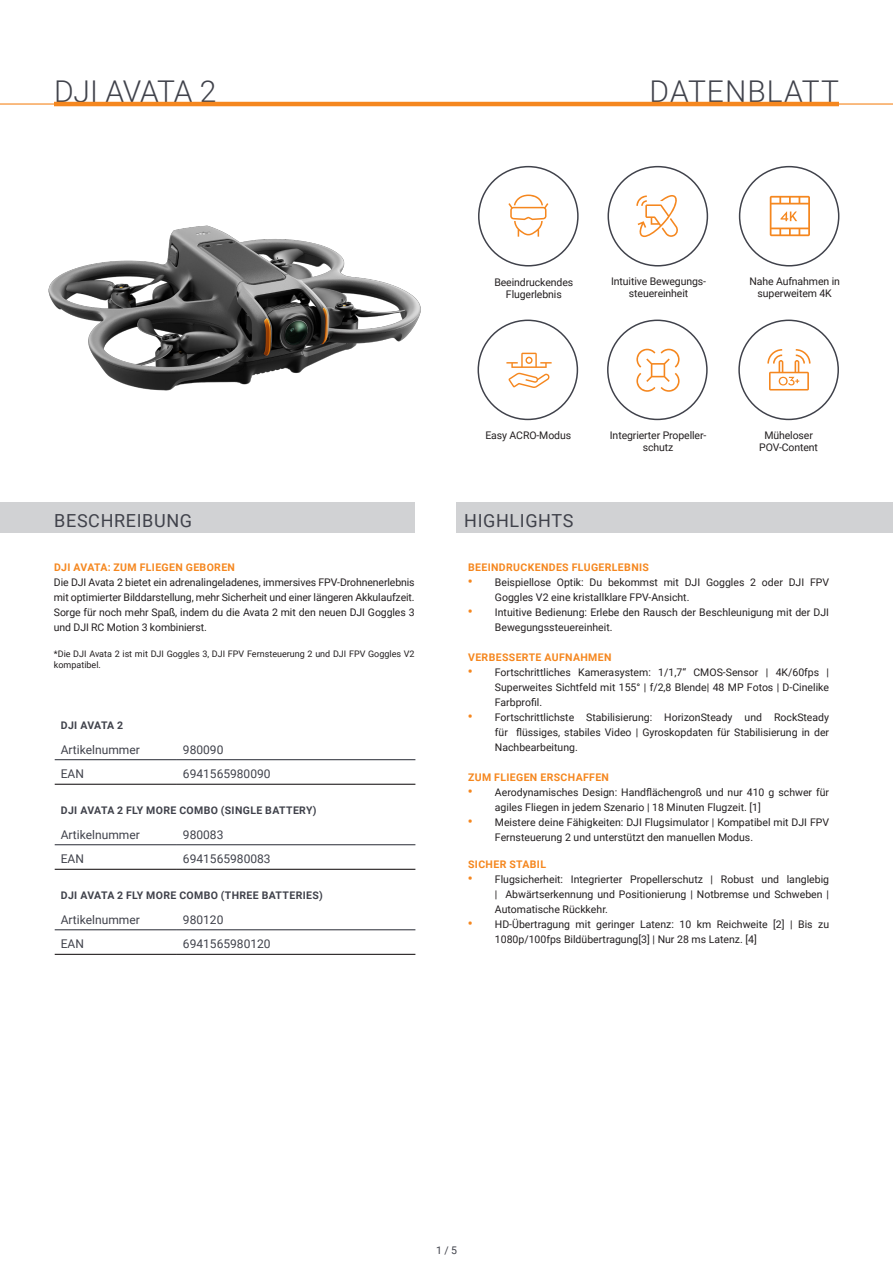
<style>
.page{position:relative;width:893px;height:1263px;background:#fff}
.page>*{position:absolute;margin:0;border:0;box-sizing:border-box;transform-origin:0 0}
.t1{font:300 30px "Roboto";letter-spacing:.035em;color:#40424b}
.t2{font:300 30px "Roboto";letter-spacing:-.04em;color:#40424b}
.t3{font:18px "Roboto";letter-spacing:.035em;color:#40424b}
.Zelle{font:12px "Roboto";color:#40424b}
.dunkelgrau{font:12px "Roboto";color:#40424b}
.Beschreibung{font:10.5px/15px "Roboto";color:#231f20}
.Beschreibung-2{font:700 10.5px "Roboto";letter-spacing:.035em;color:#f5871f}
.dunkelgrau-2{font:700 10.5px "Roboto";letter-spacing:.035em;color:#40424b}
.Zelle-2{font:10.5px "Roboto";letter-spacing:-.01em;color:#231f20}
.dunkelgrau-3{font:700 10.5px "Roboto";color:#40424b}
.t4{font:10.5px "Roboto";color:#40424b}
.Beschreibung-3{font:9px/10.8px "Roboto";color:#231f20}
.s1{color:#fff}
.s2{font-weight:700;font-size:13.5px;color:#f5871f}
</style>
<div class="page">
<hr style="left:0;top:103px;width:893px;height:2px;background:#f5871f">
<hr style="left:54px;top:102px;width:785px;height:4px;background:#f5871f">
<div style="left:739px;top:166px;width:100px;height:100px;border:2px solid #40424b;border-radius:50%"></div>
<div style="left:478px;top:166px;width:101px;height:100px;border:2px solid #40424b;border-radius:50%"></div>
<div style="left:607px;top:166px;width:101px;height:100px;border:2px solid #40424b;border-radius:50%"></div>
<div style="left:477px;top:320px;width:101px;height:100px;border:2px solid #40424b;border-radius:50%"></div>
<div style="left:607px;top:320px;width:101px;height:100px;border:2px solid #40424b;border-radius:50%"></div>
<div style="left:738px;top:320px;width:101px;height:100px;border:2px solid #40424b;border-radius:50%"></div>
<div style="left:457px;top:502px;width:436px;height:30px;background:#d1d2d4"></div>
<div style="left:0;top:502px;width:415px;height:30px;background:#d1d2d4"></div>
<img style="left:48px;top:225px;width:373px;height:166px">
<svg style="left:508px;top:195px;width:40px;height:42px"></svg>
<svg style="left:636px;top:195px;width:42px;height:42px"></svg>
<svg style="left:770px;top:196px;width:40px;height:40px"></svg>
<svg style="left:506px;top:353px;width:46px;height:35px"></svg>
<svg style="left:636px;top:349px;width:44px;height:43px"></svg>
<svg style="left:767px;top:349px;width:43px;height:41px"></svg>
<hr style="left:55px;top:759px;width:122px;height:1px;background:#40424b">
<hr style="left:177px;top:759px;width:238px;height:1px;background:#40424b">
<hr style="left:55px;top:784px;width:122px;height:1px;background:#231f20">
<hr style="left:177px;top:784px;width:238px;height:1px;background:#231f20">
<hr style="left:55px;top:844px;width:122px;height:1px;background:#40424b">
<hr style="left:177px;top:844px;width:238px;height:1px;background:#40424b">
<hr style="left:55px;top:869px;width:122px;height:1px;background:#231f20">
<hr style="left:177px;top:869px;width:238px;height:1px;background:#231f20">
<hr style="left:55px;top:929px;width:122px;height:1px;background:#40424b">
<hr style="left:177px;top:929px;width:238px;height:1px;background:#40424b">
<hr style="left:55px;top:954px;width:122px;height:1px;background:#231f20">
<hr style="left:177px;top:954px;width:238px;height:1px;background:#231f20">
<h1 class="t2" style="left:54px;top:70px;width:164px">DJI AVATA 2</h1>
<h1 class="t1" style="left:649px;top:70px;width:191px">DATENBLATT</h1>
<p class="Beschreibung" style="left:494px;top:276px;width:80px;line-height:12px;text-align:center">Beeindruckendes<br>Flugerlebnis</p>
<p class="Beschreibung" style="left:611px;top:274px;width:96px">Intuitive Bewegungs-</p>
<p class="Beschreibung" style="left:629px;top:286px;width:61px">steuereinheit</p>
<p class="Beschreibung" style="left:749px;top:275px;width:92px;line-height:12px;text-align:center">Nahe Aufnahmen in superweitem 4K</p>
<p class="Zelle-2" style="left:485px;top:428px;width:87px">Easy ACRO-Modus</p>
<p class="Beschreibung" style="left:610px;top:429px;width:98px;line-height:12px;text-align:center">Integrierter Propeller&shy;schutz</p>
<p class="t3" style="left:54px;top:508px;width:139px">BESCHREIBUNG</p>
<p class="t3" style="left:464px;top:508px;width:111px">HIGHLIGHTS</p>
<p class="Beschreibung" style="left:759px;top:429px;width:60px;line-height:12px;text-align:center">Müheloser<br>POV-Content</p>
<p class="Beschreibung-2" style="left:54px;top:560px;width:182px">DJI AVATA: ZUM FLIEGEN GEBOREN</p>
<p class="Beschreibung" style="left:54px;top:574px;width:362px;text-align:justify">Die DJI Avata 2 bietet ein adrenalingeladenes, immersives FPV-Drohnenerlebnis mit optimierter Bilddarstellung, mehr Sicherheit und einer längeren Akkulaufzeit.<br>Sorge für noch mehr Spaß, indem du die Avata 2 mit den neuen DJI Goggles 3 und DJI RC Motion 3 kombinierst.</p>
<p class="Beschreibung-3" style="left:54px;top:648px;width:362px">*Die DJI Avata 2 ist mit DJI Goggles 3, DJI FPV Fernsteuerung 2 und DJI FPV Goggles V2 kompatibel.</p>
<p class="dunkelgrau-3" style="left:61px;top:718px;width:64px">DJI AVATA 2</p>
<p class="dunkelgrau" style="left:61px;top:741px;width:81px">Artikelnummer</p>
<p class="Zelle" style="left:183px;top:741px;width:42px">980090</p>
<p class="Zelle" style="left:61px;top:765px;width:25px">EAN</p>
<p class="Zelle" style="left:183px;top:765px;width:89px">694156598<span class="s1">0090</span></p>
<p class="dunkelgrau-2" style="left:61px;top:803px;width:257px">DJI AVATA 2 FLY MORE COMBO (SINGLE BATTERY)</p>
<p class="dunkelgrau" style="left:61px;top:826px;width:81px">Artikelnummer</p>
<p class="Zelle" style="left:183px;top:826px;width:42px">980083</p>
<p class="Zelle" style="left:61px;top:851px;width:25px">EAN</p>
<p class="Zelle" style="left:183px;top:851px;width:89px">6941565980083</p>
<p class="dunkelgrau-2" style="left:61px;top:888px;width:263px">DJI AVATA 2 FLY MORE COMBO (THREE BATTERIES)</p>
<p class="dunkelgrau" style="left:61px;top:911px;width:81px">Artikelnummer</p>
<p class="Zelle" style="left:183px;top:911px;width:42px">980120</p>
<p class="Zelle" style="left:61px;top:936px;width:25px">EAN</p>
<p class="Zelle" style="left:183px;top:936px;width:89px">6941565980120</p>
<p class="Beschreibung-2" style="left:468px;top:559px;width:182px">BEEINDRUCKENDES FLUGERLEBNIS</p>
<p class="Beschreibung" style="left:495px;top:574px;width:336px;text-indent:-27px"><span class="s2">•</span> Beispiellose Optik: Du bekommst mit DJI Goggles 2 oder DJI FPV<br>Goggles V2 eine kristallklare FPV-Ansicht.</p>
<p class="Beschreibung" style="left:495px;top:604px;width:336px;text-indent:-27px"><span class="s2">•</span> Intuitive Bedienung: Erlebe den Rausch der Beschleunigung mit der DJI<br>Bewegungssteuereinheit.</p>
<p class="Beschreibung-2" style="left:468px;top:649px;width:145px">VERBESSERTE AUFNAHMEN</p>
<p class="Beschreibung" style="left:495px;top:664px;width:336px;text-align:justify;text-indent:-27px"><span class="s2">•</span> Fortschrittliches Kamerasystem: 1/1,7“ CMOS-Sensor | 4K/60fps | Superweites Sichtfeld mit 155° | f/2,8 Blende| 48 MP Fotos | D-Cinelike Farbprofil.</p>
<p class="Beschreibung" style="left:495px;top:709px;width:336px;text-align:justify;text-indent:-27px"><span class="s2">•</span> Fortschrittlichste Stabilisierung: HorizonSteady und RockSteady für flüssiges, stabiles Video | Gyroskopdaten für Stabilisierung in der Nachbearbeitung.</p>
<p class="Beschreibung-2" style="left:468px;top:769px;width:142px">ZUM FLIEGEN ERSCHAFFEN</p>
<p class="Beschreibung" style="left:495px;top:784px;width:336px;text-indent:-27px"><span class="s2">•</span> Aerodynamisches Design: Handflächengroß und nur 410 g schwer für agiles Fliegen in jedem Szenario | 18 Minuten Flugzeit. [1]</p>
<p class="Beschreibung" style="left:495px;top:814px;width:336px;text-indent:-27px"><span class="s2">•</span> Meistere deine Fähigkeiten: DJI Flugsimulator | Kompatibel mit DJI FPV<br>Fernsteuerung 2 und unterstützt den manuellen Modus.</p>
<p class="Beschreibung-2" style="left:468px;top:856px;width:79px">SICHER STABIL</p>
<p class="Beschreibung" style="left:495px;top:871px;width:336px;text-align:justify;text-indent:-27px"><span class="s2">•</span> Flugsicherheit: Integrierter Propellerschutz | Robust und langlebig | Abwärtserkennung und Positionierung | Notbremse und Schweben | Automatische Rückkehr.</p>
<p class="Beschreibung" style="left:495px;top:916px;width:336px;text-indent:-27px"><span class="s2">•</span> HD-Übertragung mit geringer Latenz: 10 km Reichweite [2] | Bis zu<br>1080p/100fps Bildübertragung[3] | Nur 28 ms Latenz. [4]</p>
<p class="t4" style="left:436px;top:1243px;width:22px">1 / 5</p>
</div>
